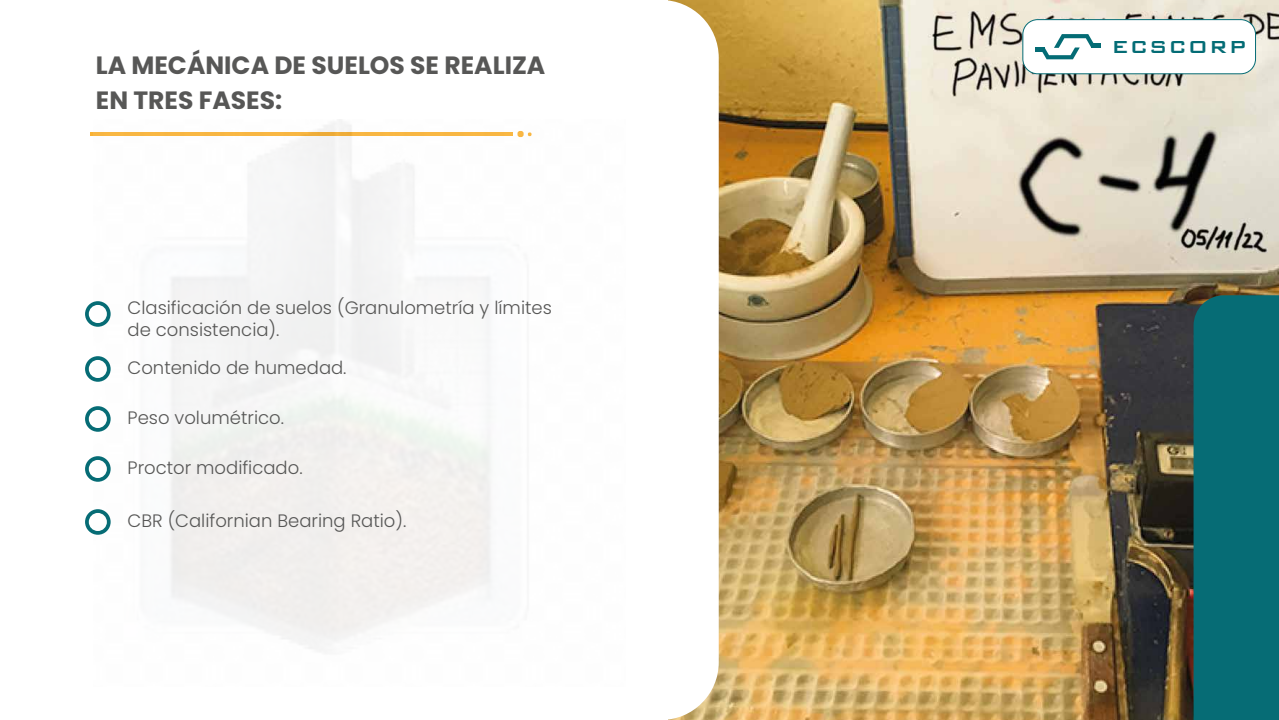
<style>
.page{position:relative;width:1279px;height:720px;background:#fff}
.page>*{position:absolute;margin:0;border:0;box-sizing:border-box;transform-origin:0 0}
.t1{font:700 25px/35px "Poppins";color:#575756}
.t2{font:500 23.3px "Bank Gothic BT";letter-spacing:.035em;color:#046c75}
.t3{font:300 18px/21.6px "Poppins";color:#575756}
</style>
<div class="page">
<img style="left:718px;top:0;width:560px;height:720px">
<div style="left:1193px;top:295px;width:85px;height:425px;background:#066c75"></div>
<svg style="left:90px;top:132px;width:4px;height:4px"></svg>
<img style="left:94px;top:120px;width:438px;height:531px">
<svg style="left:85px;top:301px;width:26px;height:234px"></svg>
<div style="left:1022px;top:20px;width:233px;height:54px;background:#fff;border-radius:15px"></div>
<div style="left:1022px;top:19px;width:233px;height:55px;border:1px solid #056c75;border-radius:15px"></div>
<hr style="left:1091px;top:44px;width:10px;height:4px;background:#046c75">
<svg style="left:1039px;top:34px;width:57px;height:25px"></svg>
<hr style="left:1034px;top:48px;width:10px;height:4px;background:#046c75">
<h1 class="t1" style="left:96px;top:48px;width:451px">LA MECÁNICA DE SUELOS SE REALIZA<br>EN TRES FASES:</h1>
<p class="t3" style="left:127px;top:297px;width:426px">Clasificación de suelos (Granulometría y límites de consistencia).</p>
<p class="t3" style="left:127px;top:357px;width:220px">Contenido de humedad.</p>
<p class="t3" style="left:127px;top:407px;width:158px">Peso volumétrico.</p>
<p class="t3" style="left:127px;top:457px;width:177px">Proctor modificado.</p>
<p class="t3" style="left:127px;top:510px;width:280px">CBR (Californian Bearing Ratio).</p>
<p class="t2" style="left:1111px;top:35px;width:136px">ECSCORP</p>
</div>
